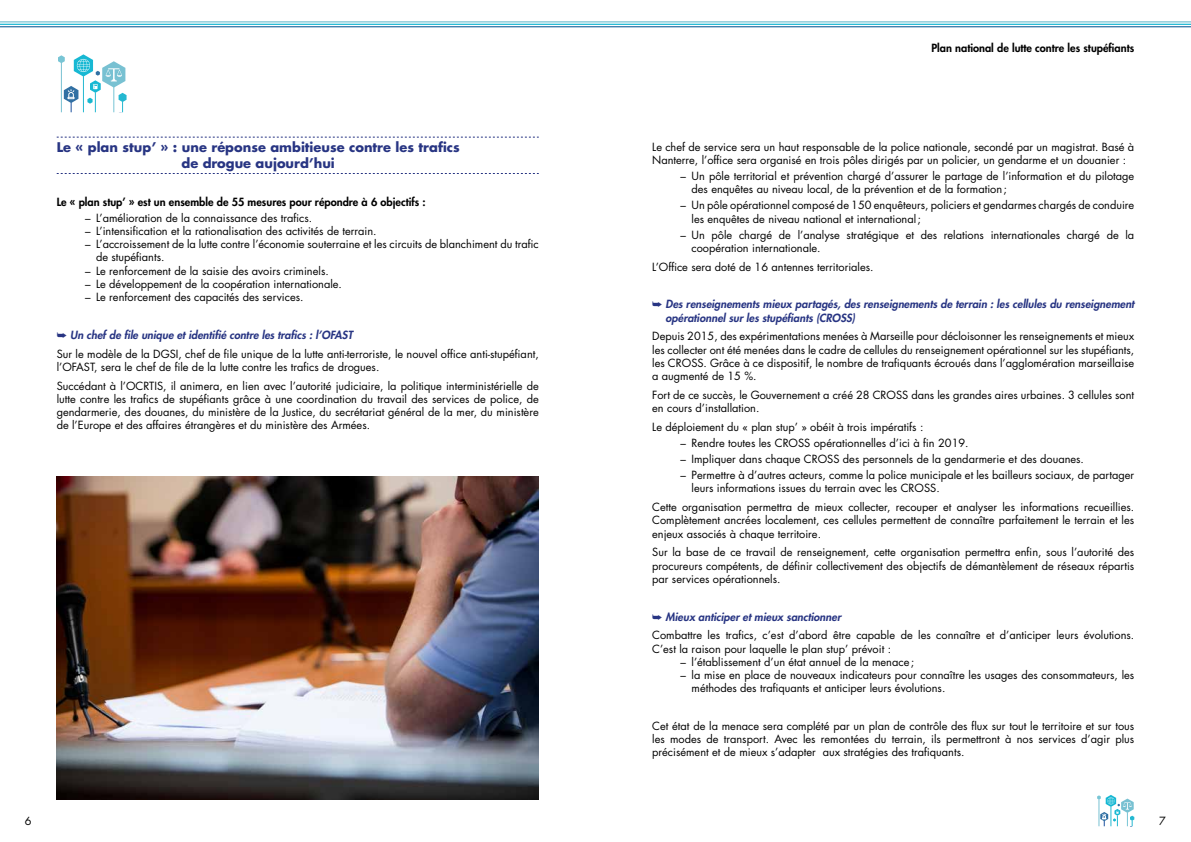
<style>
.page{position:relative;width:1191px;height:842px;background:#fff}
.page>*{position:absolute;margin:0;border:0;box-sizing:border-box;transform-origin:0 0}
.t1{font:700 13px/15.6px "Futura Std";color:#283583;text-align:center}
.t2{font:11px/13.2px "Futura Std";color:#000}
.t3{font:italic 800 11px/13.2px "Futura Std";color:#283583}
.t4{font:800 11px "Futura Std";color:#000}
.s1{color:#283583}
.s2{font-weight:800;font-style:italic;color:#283583}
</style>
<div class="page">
<hr style="left:0;top:26px;width:1191px;height:1px;background:#2c70a3">
<hr style="left:0;top:24px;width:1191px;height:1px;background:#1bb8d3">
<hr style="left:0;top:21px;width:1191px;height:1px;background:#77c1d2">
<svg style="left:58px;top:54px;width:69px;height:58px"></svg>
<svg style="left:1097px;top:795px;width:37px;height:31px"></svg>
<svg style="left:57px;top:137px;width:482px;height:1px"></svg>
<svg style="left:57px;top:173px;width:482px;height:1px"></svg>
<img style="left:57px;top:476px;width:482px;height:323px">
<p class="t1" style="left:57px;top:140px;width:404px">Le « plan stup’ » : une réponse ambitieuse contre les trafics de drogue aujourd’hui</p>
<p class="t4" style="left:57px;top:195px;width:370px">Le « plan stup’ » est un ensemble de 55 mesures pour répondre à 6 objectifs :</p>
<p class="t2" style="left:85px;top:211px;width:229px">– L’amélioration de la connaissance des trafics.</p>
<p class="t2" style="left:85px;top:225px;width:293px">– L’intensification et la rationalisation des activités de terrain.</p>
<p class="t2" style="left:96px;top:238px;width:444px;text-indent:-11px">– L’accroissement de la lutte contre l’économie souterraine et les circuits de blanchiment du trafic de stupéfiants.</p>
<p class="t2" style="left:85px;top:264px;width:245px">– Le renforcement de la saisie des avoirs criminels.</p>
<p class="t2" style="left:85px;top:277px;width:258px">– Le développement de la coopération internationale.</p>
<p class="t2" style="left:85px;top:291px;width:220px">– Le renforcement des capacités des services.</p>
<p class="t2" style="left:57px;top:325px;width:483px;line-height:18.9px"><span class="s1">➥</span> <span class="s2">Un chef de file unique et identifié contre les trafics : l’OFAST<br></span>Sur le modèle de la DGSI, chef de file unique de la lutte anti-terroriste, le nouvel office anti-stupéfiant,</p>
<p class="t2" style="left:57px;top:357px;width:483px;line-height:18.9px">l’OFAST, sera le chef de file de la lutte contre les trafics de drogues.<br>Succédant à l’OCRTIS, il animera, en lien avec l’autorité judiciaire, la politique interministérielle de</p>
<p class="t2" style="left:57px;top:392px;width:483px;text-align:justify">lutte contre les trafics de stupéfiants grâce à une coordination du travail des services de police, de gendarmerie, des douanes, du ministère de la Justice, du secrétariat général de la mer, du ministère de l’Europe et des affaires étrangères et du ministère des Armées.</p>
<p class="t4" style="left:931px;top:41px;width:204px">Plan national de lutte contre les stupéfiants</p>
<p class="t2" style="left:652px;top:140px;width:483px">Le chef de service sera un haut responsable de la police nationale, secondé par un magistrat. Basé à<br>Nanterre, l’office sera organisé en trois pôles dirigés par un policier, un gendarme et un douanier :</p>
<p class="t2" style="left:691px;top:170px;width:444px;text-indent:-11px">– Un pôle territorial et prévention chargé d’assurer le partage de l’information et du pilotage des enquêtes au niveau local, de la prévention et de la formation;</p>
<p class="t2" style="left:691px;top:199px;width:444px;text-indent:-11px">– Un pôle opérationnel composé de 150 enquêteurs, policiers et gendarmes chargés de conduire les enquêtes de niveau national et international;</p>
<p class="t2" style="left:691px;top:228px;width:444px;text-indent:-11px">– Un pôle chargé de l’analyse stratégique et des relations internationales chargé de la coopération internationale.</p>
<p class="t2" style="left:652px;top:260px;width:223px">L’Office sera doté de 16 antennes territoriales.</p>
<p class="t3" style="left:665px;top:298px;width:470px;text-indent:-13px">➥ Des renseignements mieux partagés, des renseignements de terrain : les cellules du renseignement opérationnel sur les stupéfiants (CROSS)</p>
<p class="t2" style="left:652px;top:330px;width:483px;text-align:justify">Depuis 2015, des expérimentations menées à Marseille pour décloisonner les renseignements et mieux les collecter ont été menées dans le cadre de cellules du renseignement opérationnel sur les stupéfiants, les CROSS. Grâce à ce dispositif, le nombre de trafiquants écroués dans l’agglomération marseillaise a augmenté de 15 %.</p>
<p class="t2" style="left:652px;top:388px;width:483px">Fort de ce succès, le Gouvernement a créé 28 CROSS dans les grandes aires urbaines. 3 cellules sont en cours d’installation.</p>
<p class="t2" style="left:652px;top:420px;width:273px">Le déploiement du « plan stup’ » obéit à trois impératifs :</p>
<p class="t2" style="left:680px;top:436px;width:290px">– Rendre toutes les CROSS opérationnelles d’ici à fin 2019.</p>
<p class="t2" style="left:680px;top:452px;width:405px">– Impliquer dans chaque CROSS des personnels de la gendarmerie et des douanes.</p>
<p class="t2" style="left:691px;top:469px;width:444px;text-indent:-11px">– Permettre à d’autres acteurs, comme la police municipale et les bailleurs sociaux, de partager leurs informations issues du terrain avec les CROSS.</p>
<p class="t2" style="left:652px;top:501px;width:483px;text-align:justify">Cette organisation permettra de mieux collecter, recouper et analyser les informations recueillies.<br>Complètement ancrées localement, ces cellules permettent de connaître parfaitement le terrain et les enjeux associés à chaque territoire.</p>
<p class="t2" style="left:652px;top:546px;width:483px;text-align:justify">Sur la base de ce travail de renseignement, cette organisation permettra enfin, sous l’autorité des procureurs compétents, de définir collectivement des objectifs de démantèlement de réseaux répartis par services opérationnels.</p>
<p class="t2" style="left:652px;top:607px;width:483px;line-height:18.9px"><span class="s1">➥</span> <span class="s2">Mieux anticiper et mieux sanctionner<br></span>Combattre les trafics, c’est d’abord être capable de les connaître et d’anticiper leurs évolutions.</p>
<p class="t2" style="left:652px;top:642px;width:240px">C’est la raison pour laquelle le plan stup’ prévoit :</p>
<p class="t2" style="left:680px;top:655px;width:235px">– l’établissement d’un état annuel de la menace;</p>
<p class="t2" style="left:691px;top:668px;width:444px;text-indent:-11px">– la mise en place de nouveaux indicateurs pour connaître les usages des consommateurs, les méthodes des trafiquants et anticiper leurs évolutions.</p>
<p class="t2" style="left:652px;top:719px;width:483px;text-align:justify">Cet état de la menace sera complété par un plan de contrôle des flux sur tout le territoire et sur tous les modes de transport. Avec les remontées du terrain, ils permettront à nos services d’agir plus précisément et de mieux s’adapter aux stratégies des trafiquants.</p>
<p class="t2" style="left:25px;top:815px;width:8px">6</p>
<p class="t2" style="left:1159px;top:815px;width:8px">7</p>
</div>
